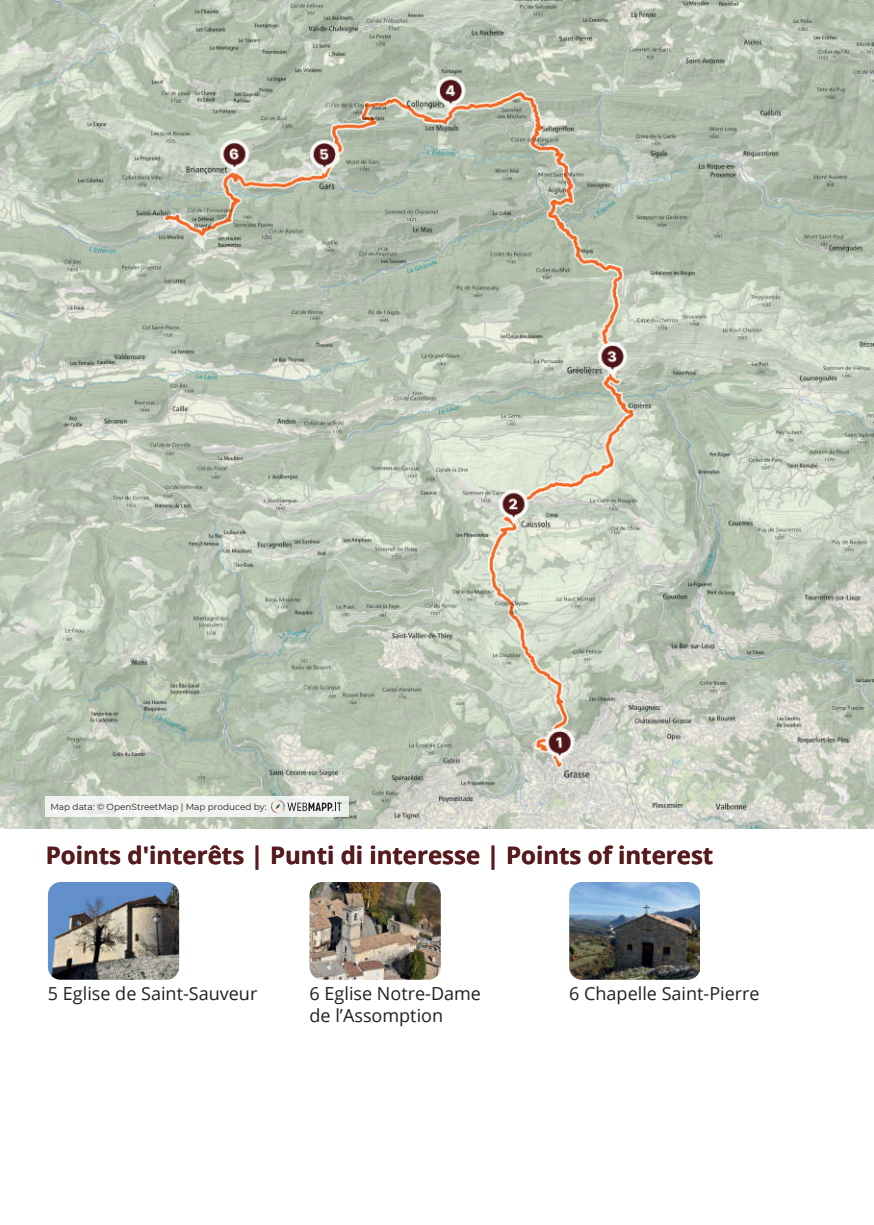
<style>
.page{position:relative;width:874px;height:1225px;background:#fff}
.page>*{position:absolute;margin:0;border:0;box-sizing:border-box;transform-origin:0 0}
.t1{font:700 24px "Open Sans";color:#571b1e}
.t2{font:18px/21.6px "Open Sans";color:#231f20}
.t3{font:9px "Montserrat";color:#231f20}
</style>
<div class="page">
<img style="left:309px;top:882px;width:131px;height:97px">
<img style="left:48px;top:882px;width:131px;height:97px">
<img style="left:569px;top:882px;width:130px;height:97px">
<img style="left:0;top:0;width:873px;height:829px">
<div style="left:45px;top:796px;width:303px;height:21px;background:#f0f2ef"></div>
<svg style="left:271px;top:799px;width:70px;height:14px"></svg>
<p class="t3" style="left:50px;top:801px;width:217px">Map data: © OpenStreetMap | Map produced by:</p>
<h1 class="t1" style="left:46px;top:838px;width:668px">Points d'interêts | Punti di interesse | Points of interest</h1>
<p class="t2" style="left:48px;top:982px;width:211px">5 Eglise de Saint-Sauveur</p>
<p class="t2" style="left:309px;top:982px;width:173px">6 Eglise Notre-Dame de l’Assomption</p>
<p class="t2" style="left:569px;top:982px;width:192px">6 Chapelle Saint-Pierre</p>
</div>
